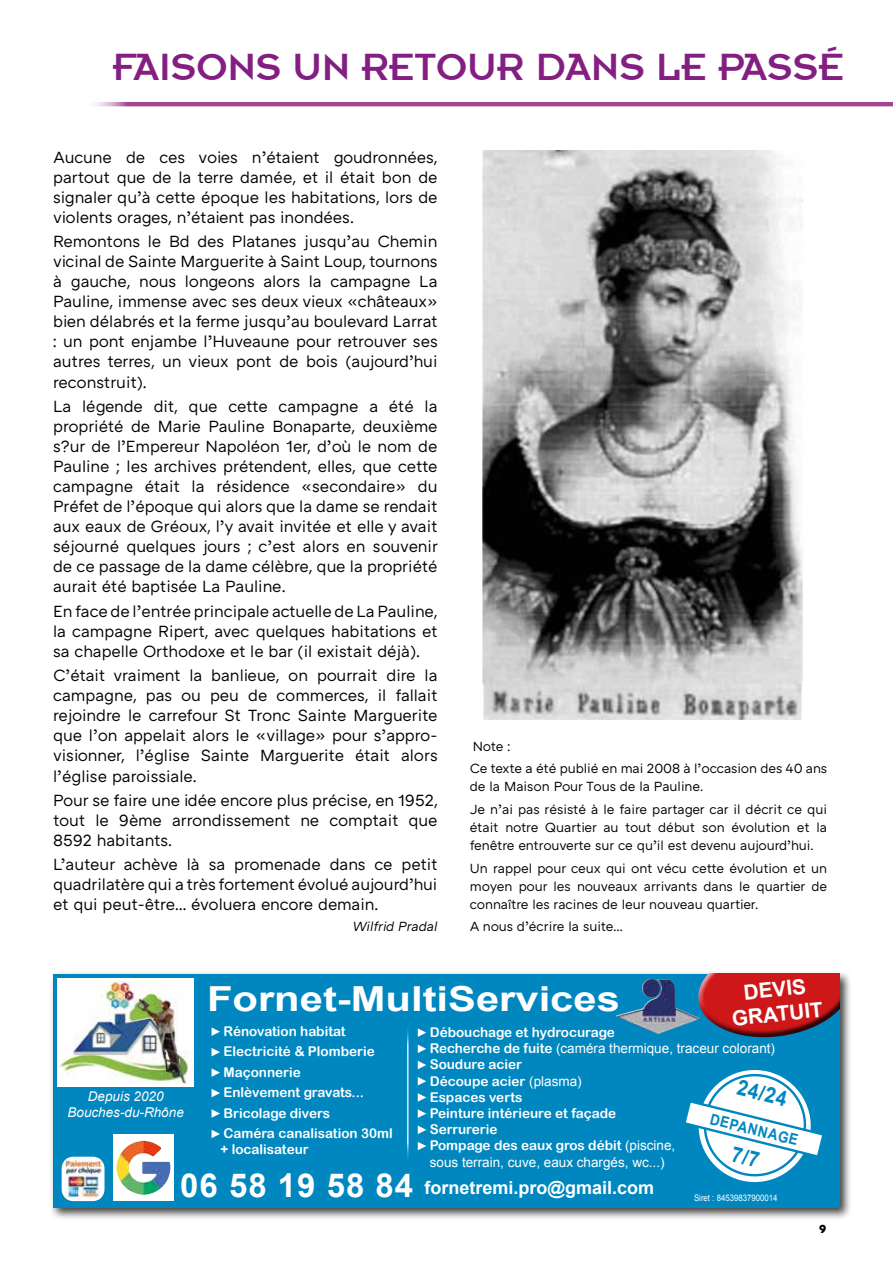
<style>
.page{position:relative;width:893px;height:1263px;background:#fff}
.page>*{position:absolute;margin:0;border:0;box-sizing:border-box;transform-origin:0 0}
.t1{font:42px "Insignia";color:#831f82}
.t2{font:700 34.5px "Arial";color:#fff;scale:1.21 1}
.t3{font:700 33px "Arial";letter-spacing:.03em;color:#fff}
.t4{font:700 21.75px "Arial";color:#0087c0;scale:.89 1}
.t5{font:700 20.85px/25px "Arial";color:#fff;text-align:center}
.t6{font:700 18px "Arial";color:#fff}
.t7{font:16.5px/20.1px "ATC Arquette";letter-spacing:-.01em;color:#000;text-align:justify}
.t8{font:700 15.15px "Arial";color:#0087c0;scale:.89 1}
.t9{font:13.5px/18.1px "ATC Arquette";letter-spacing:-.005em;color:#000}
.t10{font:13.5px/20.4px "Arial Rounded MT Bold";color:#fff}
.t11{font:13.5px "Arial";color:#fff}
.t12{font:italic 13.5px/16.2px "Arial";color:#fff;text-align:center}
.t13{font:italic 13.5px "ATC Arquette";letter-spacing:-.005em;color:#000}
.t14{font:700 12px "Gill Sans";color:#000}
.t15{font:9px "Arial";color:#fff;scale:.87 1}
.s1{font-family:"Arial Rounded MT Bold"}
.s2{font-family:"Arial"}
</style>
<div class="page">
<div style="left:49px;top:970px;width:803px;height:250px;background:#000;opacity:.75"></div>
<div style="left:53px;top:974px;width:787px;height:234px;background:#0087c0"></div>
<svg style="left:212px;top:1027px;width:8px;height:9px"></svg>
<svg style="left:212px;top:1048px;width:8px;height:8px"></svg>
<svg style="left:212px;top:1068px;width:8px;height:9px"></svg>
<svg style="left:212px;top:1089px;width:8px;height:8px"></svg>
<svg style="left:212px;top:1109px;width:8px;height:9px"></svg>
<svg style="left:212px;top:1130px;width:8px;height:8px"></svg>
<svg style="left:418px;top:1028px;width:8px;height:9px"></svg>
<svg style="left:418px;top:1044px;width:8px;height:9px"></svg>
<svg style="left:418px;top:1061px;width:8px;height:8px"></svg>
<svg style="left:418px;top:1077px;width:8px;height:8px"></svg>
<svg style="left:418px;top:1093px;width:8px;height:9px"></svg>
<svg style="left:418px;top:1109px;width:8px;height:9px"></svg>
<svg style="left:418px;top:1125px;width:8px;height:9px"></svg>
<svg style="left:418px;top:1142px;width:8px;height:8px"></svg>
<hr style="left:407px;top:1024px;width:2px;height:140px;background:#fff">
<div style="left:113px;top:1134px;width:61px;height:67px;background:#fff"></div>
<img style="left:117px;top:1141px;width:53px;height:54px">
<div style="left:57px;top:978px;width:137px;height:109px;background:#fff"></div>
<img style="left:57px;top:981px;width:136px;height:102px">
<div style="left:62px;top:1157px;width:42px;height:44px;background:#fff;border-radius:12px"></div>
<img style="left:65px;top:1158px;width:36px;height:41px">
<svg style="left:690px;top:974px;width:150px;height:64px"></svg>
<img style="left:616px;top:979px;width:49px;height:44px">
<hr style="left:85px;top:102px;width:808px;height:4px;background:#a04593">
<img style="left:482px;top:151px;width:321px;height:569px">
<svg style="left:686px;top:1070px;width:136px;height:113px"></svg>
<h1 class="t1" style="left:113px;top:45px;width:733px">FAISONS UN RETOUR DANS LE PASSÉ</h1>
<p class="t7" style="left:53px;top:147px;width:386px">Aucune de ces voies n’étaient goudronnées, partout que de la terre damée, et il était bon de signaler qu’à cette époque les habitations, lors de violents orages, n’étaient pas inondées.</p>
<p class="t7" style="left:53px;top:232px;width:386px">Remontons le Bd des Platanes jusqu’au Chemin vicinal de Sainte Marguerite à Saint Loup, tournons à gauche, nous longeons alors la campagne La Pauline, immense avec ses deux vieux «châteaux» bien délabrés et la ferme jusqu’au boulevard Larrat : un pont enjambe l’Huveaune pour retrouver ses autres terres, un vieux pont de bois (aujourd’hui reconstruit).</p>
<p class="t7" style="left:53px;top:397px;width:386px">La légende dit, que cette campagne a été la propriété de Marie Pauline Bonaparte, deuxième s?ur de l’Empereur Napoléon 1er, d’où le nom de Pauline ; les archives prétendent, elles, que cette campagne était la résidence «secondaire» du Préfet de l’époque qui alors que la dame se rendait aux eaux de Gréoux, l’y avait invitée et elle y avait séjourné quelques jours ; c’est alors en souvenir de ce passage de la dame célèbre, que la propriété aurait été baptisée La Pauline.</p>
<p class="t7" style="left:53px;top:601px;width:386px">En face de l’entrée principale actuelle de La Pauline, la campagne Ripert, avec quelques habitations et sa chapelle Orthodoxe et le bar (il existait déjà).</p>
<p class="t7" style="left:53px;top:666px;width:386px">C’était vraiment la banlieue, on pourrait dire la campagne, pas ou peu de commerces, il fallait rejoindre le carrefour St Tronc Sainte Marguerite que l’on appelait alors le «village» pour s’appro&shy;visionner, l’église Sainte Marguerite était alors l’église paroissiale.</p>
<p class="t7" style="left:53px;top:791px;width:386px">Pour se faire une idée encore plus précise, en 1952, tout le 9ème arrondissement ne comptait que 8592 habitants.</p>
<p class="t7" style="left:53px;top:855px;width:386px">L’auteur achève là sa promenade dans ce petit quadrilatère qui a très fortement évolué aujourd’hui et qui peut-être… évoluera encore demain.</p>
<p class="t13" style="left:353px;top:919px;width:86px">Wilfrid Pradal</p>
<p class="t9" style="left:470px;top:735px;width:359px;line-height:22.4px">Note :<br>Ce texte a été publié en mai 2008 à l’occasion des 40 ans</p>
<p class="t9" style="left:470px;top:776px;width:359px;line-height:22.4px">de la Maison Pour Tous de la Pauline.<br>Je n’ai pas résisté à le faire partager car il décrit ce qui</p>
<p class="t9" style="left:470px;top:819px;width:359px">était notre Quartier au tout début son évolution et la fenêtre entrouverte sur ce qu’il est devenu aujourd’hui.</p>
<p class="t9" style="left:470px;top:859px;width:359px;text-align:justify">Un rappel pour ceux qui ont vécu cette évolution et un moyen pour les nouveaux arrivants dans le quartier de connaître les racines de leur nouveau quartier.</p>
<p class="t9" style="left:470px;top:918px;width:154px">A nous d’écrire la suite…</p>
<p class="t12" style="left:68px;top:1088px;width:118px">Depuis 2020<br>Bouches-du-Rhône</p>
<p class="t5" style="left:728px;top:982px;width:93px;rotate:-6deg">DEVIS<br>GRATUIT</p>
<h2 class="t2" style="left:207px;top:976px;width:343px">Fornet-MultiServices</h2>
<p class="t10" style="left:223px;top:1021px;width:171px">Rénovation habitat<br>Electricité &amp; Plomberie<br>Maçonnerie<br>Enlèvement gravats...<br>Bricolage divers<br>Caméra canalisation 30ml</p>
<p class="t10" style="left:221px;top:1139px;width:90px">+ localisateur</p>
<p class="t10" style="left:430px;top:1022px;width:187px">Débouchage et hydrocurage</p>
<p class="t11" style="left:430px;top:1039px;width:347px"><span class="s1">Recherche de fuite</span> (caméra thermique, traceur colorant)</p>
<p class="t10" style="left:430px;top:1056px;width:247px;line-height:16.2px">Soudure acier<br>Découpe acier <span class="s2">(plasma)<br></span>Espaces verts<br>Peinture intérieure et façade<br>Serrurerie<br>Pompage des eaux gros débit <span class="s2">(piscine,</span></p>
<p class="t11" style="left:430px;top:1153px;width:236px">sous terrain, cuve, eaux chargés, wc...)</p>
<h3 class="t4" style="left:741px;top:1073px;width:58px;rotate:14deg">24/24</h3>
<p class="t8" style="left:713px;top:1109px;width:103px;rotate:14deg">depannage</p>
<h3 class="t3" style="left:180px;top:1163px;width:235px">06 58 19 58 84</h3>
<p class="t6" style="left:424px;top:1175px;width:231px">fornetremi.pro@gmail.com</p>
<p class="t15" style="left:694px;top:1192px;width:98px">Siret : 84539837900014</p>
<p class="t14" style="left:819px;top:1219px;width:9px">9</p>
</div>
